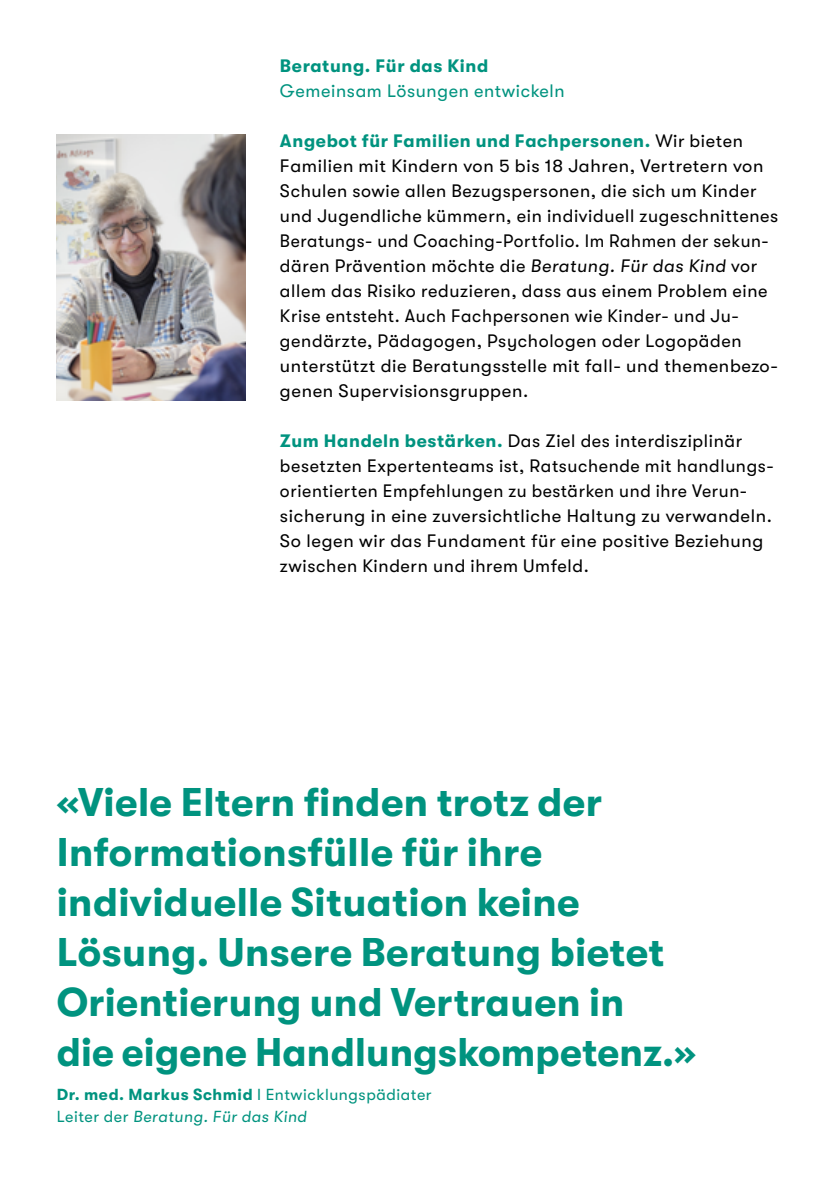
<style>
.page{position:relative;width:840px;height:1191px;background:#fff}
.page>*{position:absolute;margin:0;border:0;box-sizing:border-box;transform-origin:0 0}
.t1{font:700 40px/50px "GT Walsheim Pro";letter-spacing:.01em;color:#00937f}
.t2{font:18px/25px "GT Walsheim Pro";letter-spacing:.035em;color:#000}
.t3{font:18px "GT Walsheim Pro";letter-spacing:.035em;color:#00937f}
.t4{font:700 18px "GT Walsheim Pro";letter-spacing:.035em;color:#00937f}
.t5{font:16px/22px "GT Walsheim Pro";letter-spacing:.035em;color:#00937f}
.s1{font-weight:700;color:#00937f}
.s2{font-style:italic}
.s3{font-weight:700}
</style>
<div class="page">
<img style="left:57px;top:134px;width:188px;height:267px">
<p class="t4" style="left:280px;top:55px;width:210px">Beratung. Für das Kind</p>
<p class="t3" style="left:280px;top:81px;width:286px">Gemeinsam Lösungen entwickeln</p>
<p class="t2" style="left:280px;top:128px;width:499px"><span class="s1">Angebot für Familien und Fachpersonen.</span> Wir bieten Familien mit Kindern von 5 bis 18 Jahren, Vertretern von Schulen sowie allen Bezugspersonen, die sich um Kinder und Jugendliche kümmern, ein individuell zugeschnittenes Beratungs- und Coaching-Portfolio. Im Rahmen der sekun&shy;dären Prävention möchte die <span class="s2">Beratung. Für das Kind</span> vor allem das Risiko reduzieren, dass aus einem Problem eine Krise entsteht. Auch Fachpersonen wie Kinder- und Ju&shy;gendärzte, Pädagogen, Psychologen oder Logopäden unterstützt die Beratungsstelle mit fall- und themenbezo&shy;genen Supervisionsgruppen.</p>
<p class="t2" style="left:280px;top:428px;width:495px"><span class="s1">Zum Handeln bestärken.</span> Das Ziel des interdisziplinär besetzten Expertenteams ist, Ratsuchende mit handlungs&shy;orientierten Empfehlungen zu bestärken und ihre Verun&shy;sicherung in eine zuversichtliche Haltung zu verwandeln.<br>So legen wir das Fundament für eine positive Beziehung zwischen Kindern und ihrem Umfeld.</p>
<h1 class="t1" style="left:57px;top:777px;width:640px">«Viele Eltern finden trotz der<br>Informationsfülle für ihre individuelle Situation keine<br>Lösung. Unsere Beratung bietet<br>Orientierung und Vertrauen in<br>die eigene Handlungskompetenz.»</h1>
<p class="t5" style="left:57px;top:1083px;width:376px"><span class="s3">Dr. med. Markus Schmid</span> I Entwicklungspädiater<br>Leiter der <span class="s2">Beratung. Für das Kind</span></p>
</div>
